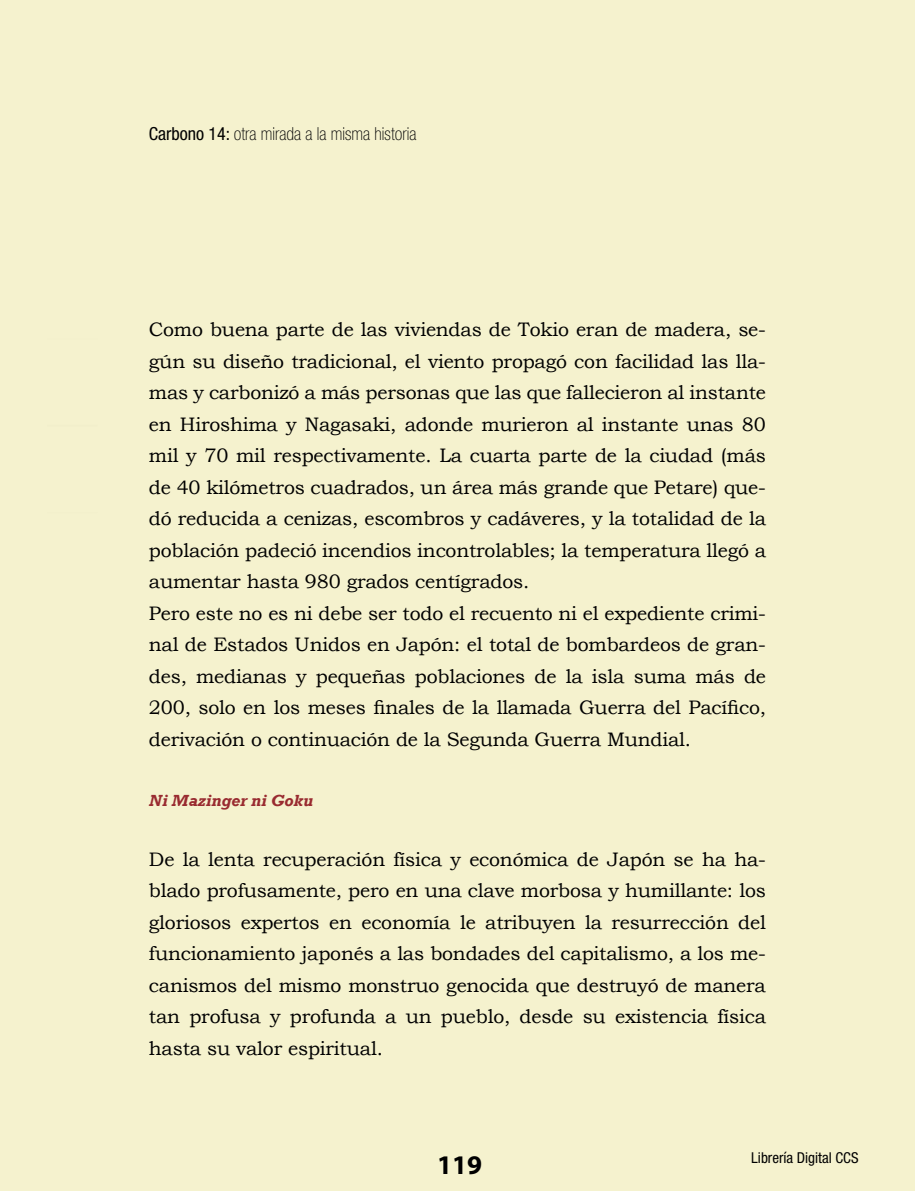
<style>
.page{position:relative;width:915px;height:1191px;background:#fff}
.page>*{position:absolute;margin:0;border:0;box-sizing:border-box;transform-origin:0 0}
.t1{font:700 27px "Myriad Hebrew";color:#000}
.t2{font:19.5px/31.5px "Bookman Old Style";letter-spacing:-.01em;color:#000}
.t3{font:100 condensed 18px "Helvetica Neue LT Std";color:#000}
.t4{font:italic 700 16.5px "Rockwell";color:#992b30}
.t5{font:condensed 15px "Helvetica Neue LT Std";color:#000}
.s1{font-weight:400}
</style>
<div class="page">
<div style="left:0;top:0;width:914px;height:1191px;background:#f5f2ce"></div>
<p class="t3" style="left:149px;top:123px;width:269px"><span class="s1">Carbono 14:</span> otra mirada a la misma historia</p>
<p class="t2" style="left:149px;top:314px;width:618px">Como buena parte de las viviendas de Tokio eran de madera, se&shy;gún su diseño tradicional, el viento propagó con facilidad las lla&shy;mas y carbonizó a más personas que las que fallecieron al instante en Hiroshima y Nagasaki, adonde murieron al instante unas 80 mil y 70 mil respectivamente. La cuarta parte de la ciudad (más de 40 kilómetros cuadrados, un área más grande que Petare) que&shy;dó reducida a cenizas, escombros y cadáveres, y la totalidad de la población padeció incendios incontrolables; la temperatura llegó a aumentar hasta 980 grados centígrados.<br>Pero este no es ni debe ser todo el recuento ni el expediente crimi&shy;nal de Estados Unidos en Japón: el total de bombardeos de gran&shy;des, medianas y pequeñas poblaciones de la isla suma más de 200, solo en los meses finales de la llamada Guerra del Pacífico, derivación o continuación de la Segunda Guerra Mundial.</p>
<p class="t4" style="left:149px;top:790px;width:165px">Ni Mazinger ni Goku</p>
<p class="t2" style="left:149px;top:843px;width:618px;text-align:justify">De la lenta recuperación física y económica de Japón se ha ha&shy;blado profusamente, pero en una clave morbosa y humillante: los gloriosos expertos en economía le atribuyen la resurrección del funcionamiento japonés a las bondades del capitalismo, a los me&shy;canismos del mismo monstruo genocida que destruyó de manera tan profusa y profunda a un pueblo, desde su existencia física hasta su valor espiritual.</p>
<h1 class="t1" style="left:437px;top:1149px;width:46px">119</h1>
<p class="t5" style="left:751px;top:1148px;width:109px">Librería Digital CCS</p>
</div>
